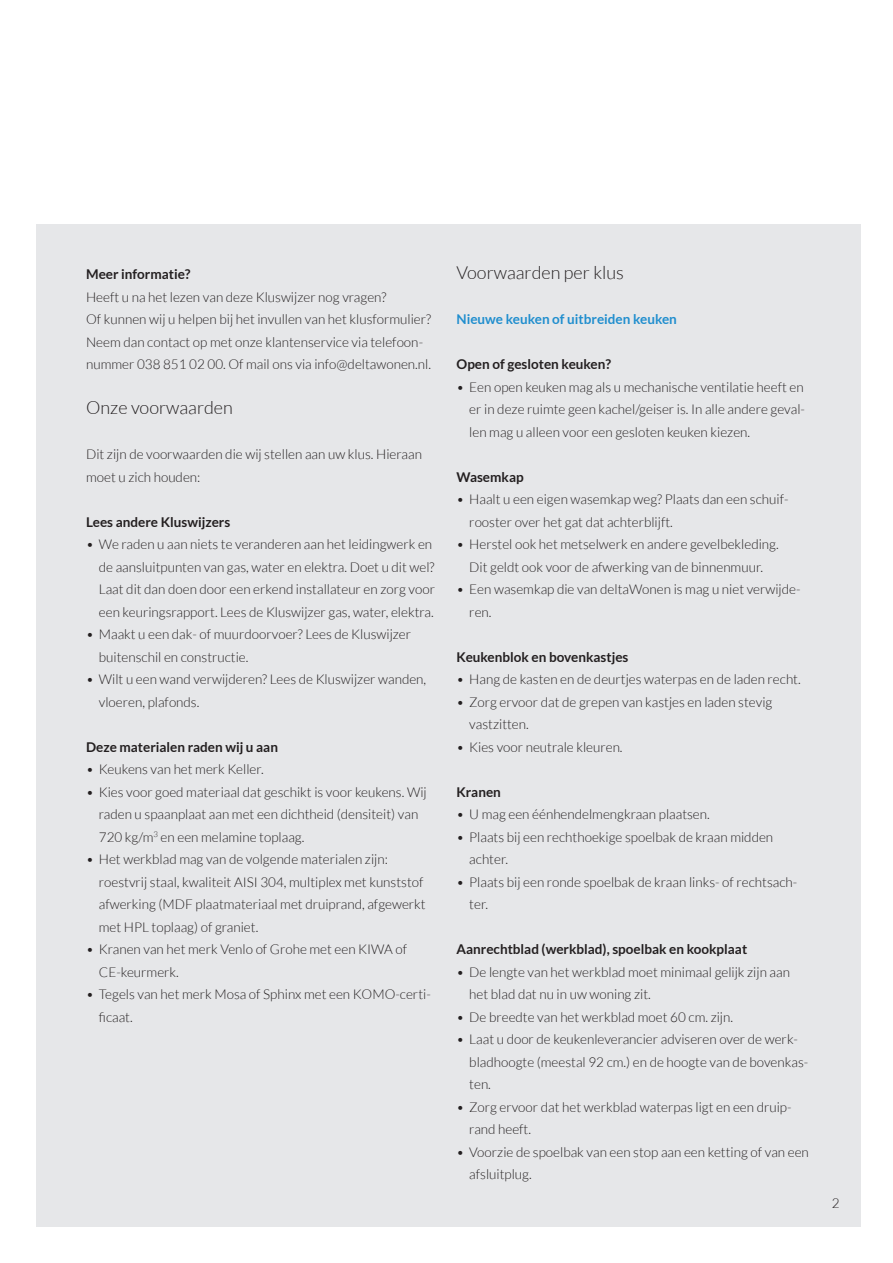
<style>
.page{position:relative;width:893px;height:1263px;background:#fff}
.page>*{position:absolute;margin:0;border:0;box-sizing:border-box;transform-origin:0 0}
.t1{font:300 18px "Lato";color:#231f20}
.t2{font:300 13.5px/22.5px "Lato";color:#231f20}
.t3{font:700 13.5px "Lato";color:#231f20}
.t4{font:700 13.5px "Lato";color:#208ece}
</style>
<div class="page">
<div style="left:36px;top:224px;width:825px;height:1002px;background:#e6e7e9"></div>
<p class="t3" style="left:86px;top:266px;width:106px">Meer informatie?</p>
<p class="t2" style="left:86px;top:285px;width:347px">Heeft u na het lezen van deze Kluswijzer nog vragen?<br>Of kunnen wij u helpen bij het invullen van het klusformulier?<br>Neem dan contact op met onze klantenservice via telefoon&shy;nummer 038 851 02 00. Of mail ons via info@deltawonen.nl.</p>
<h1 class="t1" style="left:86px;top:398px;width:148px">Onze voorwaarden</h1>
<p class="t2" style="left:86px;top:443px;width:337px">Dit zijn de voorwaarden die wij stellen aan uw klus. Hieraan moet u zich houden:</p>
<p class="t3" style="left:86px;top:514px;width:146px">Lees andere Kluswijzers</p>
<p class="t2" style="left:99px;top:533px;width:338px;text-indent:-13px">• We raden u aan niets te veranderen aan het leidingwerk en de aansluitpunten van gas, water en elektra. Doet u dit wel?<br>Laat dit dan doen door een erkend installateur en zorg voor een keuringsrapport. Lees de Kluswijzer gas, water, elektra.</p>
<p class="t2" style="left:99px;top:623px;width:314px;text-indent:-13px">• Maakt u een dak- of muurdoorvoer? Lees de Kluswijzer buitenschil en constructie.</p>
<p class="t2" style="left:99px;top:668px;width:329px;text-indent:-13px">• Wilt u een wand verwijderen? Lees de Kluswijzer wanden, vloeren, plafonds.</p>
<p class="t3" style="left:86px;top:739px;width:193px">Deze materialen raden wij u aan</p>
<p class="t2" style="left:86px;top:758px;width:179px">• Keukens van het merk Keller.</p>
<p class="t2" style="left:99px;top:781px;width:329px;text-indent:-13px">• Kies voor goed materiaal dat geschikt is voor keukens. Wij raden u spaanplaat aan met een dichtheid (densiteit) van<br>720 kg/m<sup>3</sup> en een melamine toplaag.</p>
<p class="t2" style="left:99px;top:848px;width:328px;text-indent:-13px">• Het werkblad mag van de volgende materialen zijn: roestvrij staal, kwaliteit AISI 304, multiplex met kunststof afwerking (MDF plaatmateriaal met druiprand, afgewerkt met HPL toplaag) of graniet.</p>
<p class="t2" style="left:99px;top:938px;width:310px;text-indent:-13px">• Kranen van het merk Venlo of Grohe met een KIWA of<br>CE-keurmerk.</p>
<p class="t2" style="left:99px;top:983px;width:333px;text-indent:-13px">• Tegels van het merk Mosa of Sphinx met een KOMO-certi&shy;ficaat.</p>
<h1 class="t1" style="left:457px;top:263px;width:169px">Voorwaarden per klus</h1>
<p class="t4" style="left:457px;top:311px;width:222px">Nieuwe keuken of uitbreiden keuken</p>
<p class="t3" style="left:457px;top:356px;width:156px">Open of gesloten keuken?</p>
<p class="t2" style="left:469px;top:375px;width:337px;text-align:justify;text-indent:-13px">• Een open keuken mag als u mechanische ventilatie heeft en er in deze ruimte geen kachel/geiser is. In alle andere geval&shy;len mag u alleen voor een gesloten keuken kiezen.</p>
<p class="t3" style="left:457px;top:469px;width:69px">Wasemkap</p>
<p class="t2" style="left:469px;top:488px;width:321px;text-indent:-13px">• Haalt u een eigen wasemkap weg? Plaats dan een schuif&shy;rooster over het gat dat achterblijft.</p>
<p class="t2" style="left:457px;top:533px;width:324px;text-align:center">• Herstel ook het metselwerk en andere gevelbekleding.<br>Dit geldt ook voor de afwerking van de binnenmuur.</p>
<p class="t2" style="left:469px;top:578px;width:333px;text-indent:-13px">• Een wasemkap die van deltaWonen is mag u niet verwijde&shy;ren.</p>
<p class="t3" style="left:457px;top:649px;width:173px">Keukenblok en bovenkastjes</p>
<p class="t2" style="left:457px;top:668px;width:346px">• Hang de kasten en de deurtjes waterpas en de laden recht.</p>
<p class="t2" style="left:469px;top:691px;width:304px;text-indent:-13px">• Zorg ervoor dat de grepen van kastjes en laden stevig vastzitten.</p>
<p class="t2" style="left:457px;top:736px;width:168px">• Kies voor neutrale kleuren.</p>
<p class="t3" style="left:457px;top:784px;width:46px">Kranen</p>
<p class="t2" style="left:457px;top:803px;width:255px">• U mag een éénhendelmengkraan plaatsen.</p>
<p class="t2" style="left:469px;top:826px;width:305px;text-indent:-13px">• Plaats bij een rechthoekige spoelbak de kraan midden achter.</p>
<p class="t2" style="left:469px;top:871px;width:330px;text-indent:-13px">• Plaats bij een ronde spoelbak de kraan links- of rechtsach&shy;ter.</p>
<p class="t3" style="left:457px;top:941px;width:292px">Aanrechtblad (werkblad), spoelbak en kookplaat</p>
<p class="t2" style="left:469px;top:961px;width:322px;text-indent:-13px">• De lengte van het werkblad moet minimaal gelijk zijn aan het blad dat nu in uw woning zit.</p>
<p class="t2" style="left:457px;top:1006px;width:278px">• De breedte van het werkblad moet 60 cm. zijn.</p>
<p class="t2" style="left:469px;top:1028px;width:340px;text-indent:-13px">• Laat u door de keukenleverancier adviseren over de werk&shy;bladhoogte (meestal 92 cm.) en de hoogte van de bovenkas&shy;ten.</p>
<p class="t2" style="left:469px;top:1096px;width:324px;text-indent:-13px">• Zorg ervoor dat het werkblad waterpas ligt en een druip&shy;rand heeft.</p>
<p class="t2" style="left:469px;top:1141px;width:341px;text-indent:-13px">• Voorzie de spoelbak van een stop aan een ketting of van een afsluitplug.</p>
<p class="t2" style="left:832px;top:1192px;width:9px">2</p>
</div>
